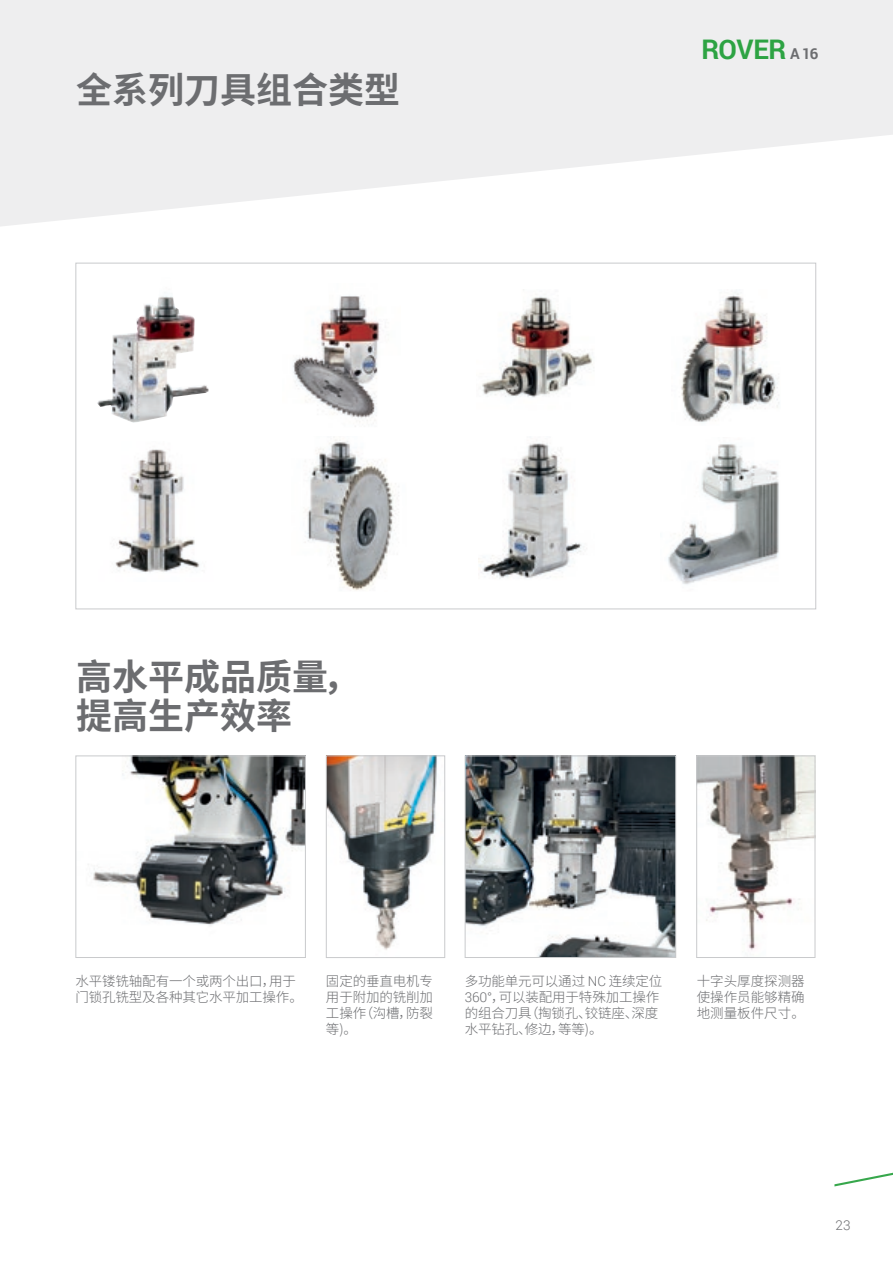
<style>
.page{position:relative;width:893px;height:1263px;background:#fff}
.page>*{position:absolute;margin:0;border:0;box-sizing:border-box;transform-origin:0 0}
.t1{font:700 36px/39px "Noto Sans CJ Ksc";color:#6c6d70}
.t2{font:700 27px "Roboto";letter-spacing:-.015em;color:#2da343}
.t3{font:300 13.5px/16.2px "Noto Sans CJ Ksc";letter-spacing:-.01em;color:#6c6d70;text-align:justify}
.t4{font:300 13.5px "Roboto";color:#6c6d70}
.s1{font-size:15px;color:#6c6d70}
.s2{font-family:"Roboto"}
</style>
<div class="page">
<svg style="left:834px;top:1172px;width:59px;height:14px"></svg>
<svg style="left:0;top:0;width:893px;height:226px;fill:#eeeeef"></svg>
<img style="left:467px;top:757px;width:207px;height:199px">
<div style="left:465px;top:755px;width:211px;height:203px;border:1px solid #c9cacc"></div>
<div style="left:75px;top:263px;width:741px;height:346px;background:#fff;border:1px solid #c9cacc"></div>
<img style="left:115px;top:449px;width:85px;height:123px">
<img style="left:97px;top:296px;width:112px;height:127px">
<img style="left:479px;top:443px;width:105px;height:136px">
<img style="left:305px;top:439px;width:91px;height:152px">
<img style="left:668px;top:444px;width:111px;height:141px">
<img style="left:482px;top:289px;width:110px;height:109px">
<img style="left:681px;top:292px;width:98px;height:131px">
<img style="left:293px;top:295px;width:88px;height:132px">
<img style="left:698px;top:757px;width:115px;height:193px">
<div style="left:696px;top:755px;width:119px;height:203px;border:1px solid #c9cacc"></div>
<img style="left:328px;top:757px;width:110px;height:193px">
<div style="left:326px;top:755px;width:119px;height:203px;border:1px solid #c9cacc"></div>
<img style="left:88px;top:757px;width:216px;height:169px">
<div style="left:75px;top:755px;width:231px;height:203px;border:1px solid #c9cacc"></div>
<p class="t1" style="left:76px;top:71px;width:325px">全系列刀具组合类型</p>
<p class="t2" style="left:702px;top:30px;width:118px">ROVER <span class="s1">A 16</span></p>
<p class="t1" style="left:76px;top:658px;width:284px">高水平成品质量，提高生产效率</p>
<p class="t3" style="left:75px;top:973px;width:229px">水平镂铣轴配有一个或两个出口，用于门锁孔铣型及各种其它水平加工操作。</p>
<p class="t3" style="left:326px;top:973px;width:109px">固定的垂直电机专用于附加的铣削加工操作（沟槽，防裂等)。</p>
<p class="t3" style="left:465px;top:973px;width:199px;text-align:left">多功能单元可以通过 <span class="s2">NC</span> 连续定位<br><span class="s2">360°</span>，可以装配用于特殊加工操作的组合刀具（掏锁孔、铰链座、深度</p>
<p class="t3" style="left:465px;top:1022px;width:139px">水平钻孔、修边，等等)。</p>
<p class="t3" style="left:697px;top:973px;width:110px">十字头厚度探测器使操作员能够精确地测量板件尺寸。</p>
<p class="t4" style="left:836px;top:1215px;width:16px">23</p>
</div>
